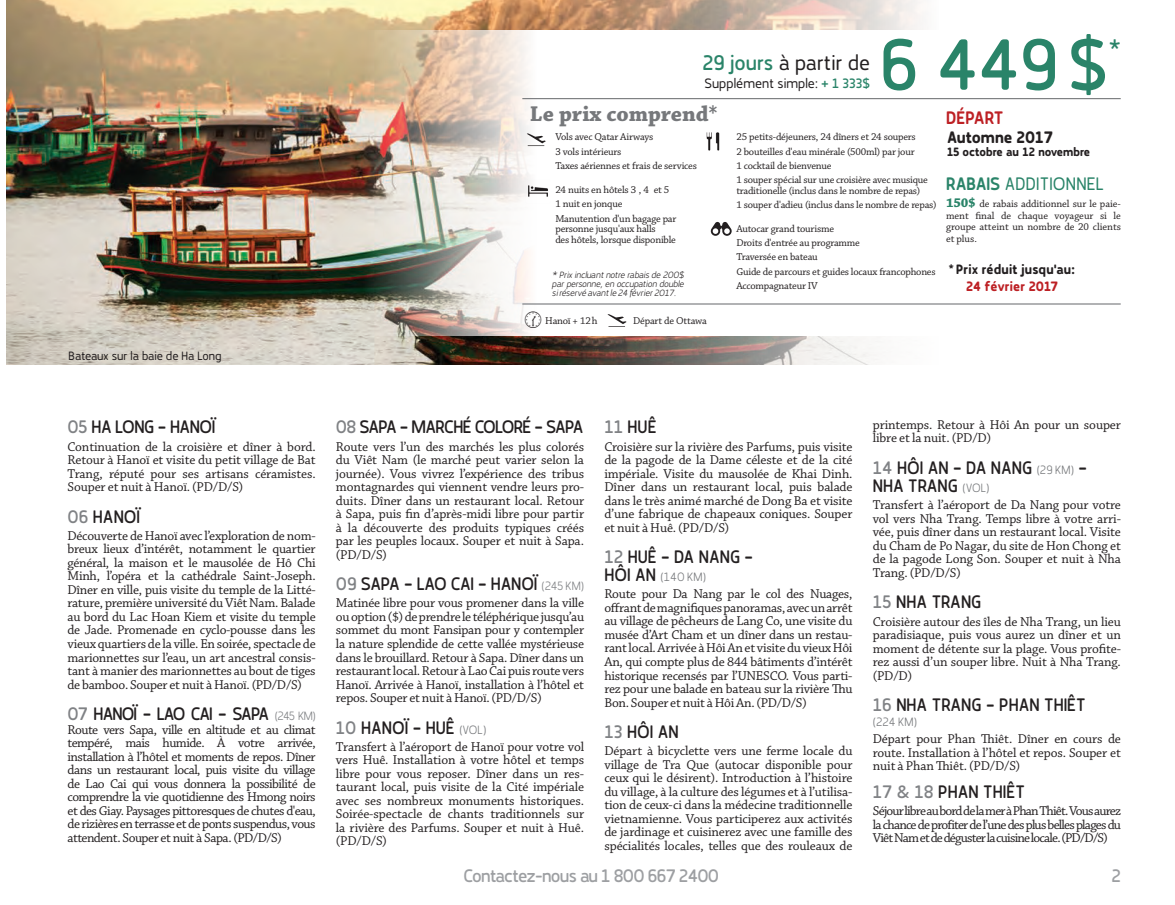
<style>
.page{position:relative;width:1175px;height:905px;background:#fff}
.page>*{position:absolute;margin:0;border:0;box-sizing:border-box;transform-origin:0 0}
.t1{font:500 72px "Karlsen Round";color:#2a8469}
.t2{font:700 22.5px "Chaparral Pro";color:#76787b}
.t3{font:21px "Karlsen Round";color:#231f20}
.t4{font:500 21px "Karlsen Round";color:#2a8469}
.t5{font:500 18px/18px "Karlsen Round";color:#231f20}
.t6{font:500 18px "Karlsen Round";letter-spacing:-.04em;color:#9d9fa2}
.t7{font:500 18px "Karlsen Round";letter-spacing:-.05em;color:#231f20}
.t8{font:500 18px "Karlsen Round";letter-spacing:-.04em;color:#231f20}
.t9{font:18px "Karlsen Round";letter-spacing:.01em;color:#2a8469}
.t10{font:500 18px "Karlsen Round";letter-spacing:-.025em;color:#231f20}
.t11{font:600 18px "Karlsen Round";letter-spacing:-.01em;color:#bd2024}
.t12{font:700 16.5px "Karlsen Round";letter-spacing:-.005em;color:#231f20}
.t13{font:13.5px/13.5px "Chaparral Pro";letter-spacing:-.01em;color:#231f20;text-align:justify}
.t14{font:700 13.5px/17.2px "Karlsen Round";color:#231f20;text-align:center}
.t15{font:13.5px "Karlsen Round";color:#231f20}
.t16{font:12px "Karlsen Round";color:#231f20}
.t17{font:700 12px "Karlsen Round";color:#231f20}
.t18{font:300 12px "Karlsen Round";color:#76787b}
.t19{font:10.5px/14.2px "Chaparral Pro";letter-spacing:-.02em;color:#231f20}
.t20{font:italic 300 9px/9px "Karlsen Round";letter-spacing:-.01em;color:#231f20;text-align:justify}
.s1{font-weight:500;color:#2a8469}
.s2{font-weight:600}
.s3{font-weight:700;font-size:13.5px;color:#2a8469}
.s4{color:#bd2024}
.s5{color:#808285}
.s6{font-weight:300;font-size:12px;color:#808285}
.s7{font-weight:300;font-size:12px;color:#76787b}
.s8{font-weight:500;font-size:18px;color:#231f20}
</style>
<div class="page">
<img style="left:6px;top:0;width:917px;height:364px">
<svg style="left:357px;top:30px;width:764px;height:306px"></svg>
<hr style="left:522px;top:303px;width:598px;height:1px;background:#76787b">
<hr style="left:522px;top:98px;width:598px;height:1px;background:#76787b">
<svg style="left:607px;top:314px;width:19px;height:13px"></svg>
<svg style="left:711px;top:222px;width:20px;height:14px"></svg>
<img style="left:703px;top:130px;width:23px;height:23px">
<svg style="left:527px;top:133px;width:19px;height:13px"></svg>
<img style="left:525px;top:180px;width:25px;height:23px">
<svg style="left:525px;top:312px;width:16px;height:16px"></svg>
<p class="t16" style="left:69px;top:348px;width:154px">Bateaux sur la baie de Ha Long</p>
<p class="t3" style="left:702px;top:49px;width:169px"><span class="s1">29 jours</span> à partir de</p>
<p class="t15" style="left:704px;top:75px;width:167px">Supplément simple: <span class="s1">+ 1 333$</span></p>
<p class="t1" style="left:880px;top:18px;width:230px">6 449$</p>
<p class="t4" style="left:1108px;top:34px;width:13px">*</p>
<p class="t2" style="left:530px;top:101px;width:189px">Le prix comprend*</p>
<p class="t19" style="left:555px;top:130px;width:143px">Vols avec Qatar Airways<br>3 vols intérieurs<br>Taxes aériennes et frais de services</p>
<p class="t19" style="left:555px;top:183px;width:123px">24 nuits en hôtels 3 , 4 et 5<br>1 nuit en jonque<br>Manutention d'un bagage par</p>
<p class="t19" style="left:555px;top:224px;width:122px;line-height:10.5px">personne jusqu'aux halls<br>des hôtels, lorsque disponible</p>
<p class="t20" style="left:552px;top:270px;width:133px">* Prix incluant notre rabais de 200$ par personne, en occupation double si réservé avant le 24 février 2017.</p>
<p class="t19" style="left:545px;top:314px;width:54px">Hanoï + 12h</p>
<p class="t19" style="left:633px;top:314px;width:75px">Départ de Ottawa</p>
<p class="t19" style="left:736px;top:130px;width:193px">25 petits-déjeuners, 24 dîners et 24 soupers<br>2 bouteilles d'eau minérale (500ml) par jour<br>1 cocktail de bienvenue<br>1 souper spécial sur une croisière avec musique</p>
<p class="t19" style="left:736px;top:183px;width:202px">traditionelle (inclus dans le nombre de repas)<br>1 souper d'adieu (inclus dans le nombre de repas)</p>
<p class="t19" style="left:736px;top:222px;width:201px">Autocar grand tourisme<br>Droits d'entrée au programme<br>Traversée en bateau<br>Guide de parcours et guides locaux francophones<br>Accompagnateur IV</p>
<p class="t11" style="left:946px;top:106px;width:59px">DÉPART</p>
<p class="t12" style="left:947px;top:126px;width:108px">Automne 2017</p>
<p class="t17" style="left:947px;top:144px;width:145px">15 octobre au 12 novembre</p>
<p class="t9" style="left:946px;top:172px;width:160px"><span class="s2">RABAIS</span> ADDITIONNEL</p>
<p class="t19" style="left:946px;top:198px;width:176px;line-height:11.6px;text-align:justify"><span class="s3">150$</span> de rabais additionnel sur le paie&shy;ment final de chaque voyageur si le groupe atteint un nombre de 20 clients et plus.</p>
<p class="t14" style="left:948px;top:260px;width:127px"><sup>*</sup> Prix réduit jusqu'au:<br><span class="s4">24 février 2017</span></p>
<p class="t10" style="left:68px;top:415px;width:149px"><span class="s5">05</span> HA LONG – HANOÏ</p>
<p class="t13" style="left:68px;top:440px;width:250px">Continuation de la croisière et dîner à bord.<br>Retour à Hanoï et visite du petit village de Bat Trang, réputé pour ses artisans céramistes.<br>Souper et nuit à Hanoï. (PD/D/S)</p>
<p class="t5" style="left:68px;top:507px;width:74px"><span class="s5">06</span> HANOÏ</p>
<p class="t13" style="left:68px;top:529px;width:250px">Découverte de Hanoï avec l’exploration de nom&shy;breux lieux d’intérêt, notamment le quartier général, la maison et le mausolée de Hô Chi Minh, l’opéra et la cathédrale Saint-Joseph.<br>Dîner en ville, puis visite du temple de la Litté&shy;rature, première université du Viêt Nam. Balade au bord du Lac Hoan Kiem et visite du temple de Jade. Promenade en cyclo-pousse dans les vieux quartiers de la ville. En soirée, spectacle de marionnettes sur l’eau, un art ancestral consis&shy;tant à manier des marionnettes au bout de tiges de bamboo. Souper et nuit à Hanoï. (PD/D/S)</p>
<p class="t7" style="left:68px;top:702px;width:250px"><span class="s5">07</span> HANOÏ – LAO CAI – SAPA <span class="s6">(245 KM)</span></p>
<p class="t13" style="left:68px;top:723px;width:250px">Route vers Sapa, ville en altitude et au climat tempéré, mais humide. À votre arrivée, installation à l’hôtel et moments de repos. Dîner dans un restaurant local, puis visite du village de Lao Cai qui vous donnera la possibilité de comprendre la vie quotidienne des Hmong noirs et des Giay. Paysages pittoresques de chutes d'eau, de rizières en terrasse et de ponts suspendus, vous attendent. Souper et nuit à Sapa. (PD/D/S)</p>
<p class="t8" style="left:336px;top:415px;width:249px"><span class="s5">08</span> SAPA – MARCHÉ COLORÉ – SAPA</p>
<p class="t13" style="left:336px;top:440px;width:250px">Route vers l’un des marchés les plus colorés du Viêt Nam (le marché peut varier selon la journée). Vous vivrez l’expérience des tribus montagnardes qui viennent vendre leurs pro&shy;duits. Dîner dans un restaurant local. Retour à Sapa, puis fin d’après-midi libre pour partir à la découverte des produits typiques créés par les peuples locaux. Souper et nuit à Sapa. (PD/D/S)</p>
<p class="t5" style="left:336px;top:575px;width:250px"><span class="s5">09</span> SAPA – LAO CAI – HANOÏ <span class="s6">(245 KM)</span></p>
<p class="t13" style="left:336px;top:597px;width:250px">Matinée libre pour vous promener dans la ville ou option ($) de prendre le téléphérique jusqu’au sommet du mont Fansipan pour y contempler la nature splendide de cette vallée mystérieuse dans le brouillard. Retour à Sapa. Dîner dans un restaurant local. Retour à Lao Cai puis route vers Hanoï. Arrivée à Hanoï, installation à l’hôtel et repos. Souper et nuit à Hanoï. (PD/D/S)</p>
<p class="t5" style="left:336px;top:718px;width:152px"><span class="s5">10</span> HANOÏ – HUÊ <span class="s7">(VOL)</span></p>
<p class="t13" style="left:336px;top:740px;width:250px">Transfert à l’aéroport de Hanoï pour votre vol vers Huê. Installation à votre hôtel et temps libre pour vous reposer. Dîner dans un res&shy;taurant local, puis visite de la Cité impériale avec ses nombreux monuments historiques.<br>Soirée-spectacle de chants traditionnels sur la rivière des Parfums. Souper et nuit à Huê. (PD/D/S)</p>
<p class="t5" style="left:604px;top:418px;width:54px"><span class="s5">11</span> HUÊ</p>
<p class="t13" style="left:604px;top:440px;width:250px">Croisière sur la rivière des Parfums, puis visite de la pagode de la Dame céleste et de la cité impériale. Visite du mausolée de Khai Dinh.<br>Dîner dans un restaurant local, puis balade dans le très animé marché de Dong Ba et visite d’une fabrique de chapeaux coniques. Souper et nuit à Huê. (PD/D/S)</p>
<p class="t5" style="left:604px;top:548px;width:150px"><span class="s5">12</span> HUÊ – DA NANG –</p>
<p class="t18" style="left:604px;top:569px;width:103px"><span class="s8">HÔI AN</span> (140 KM)</p>
<p class="t13" style="left:604px;top:588px;width:250px">Route pour Da Nang par le col des Nuages, offrant de magnifiques panoramas, avec un arrêt au village de pêcheurs de Lang Co, une visite du musée d’Art Cham et un dîner dans un restau&shy;rant local. Arrivée à Hôi An et visite du vieux Hôi An, qui compte plus de 844 bâtiments d’intérêt historique recensés par l’UNESCO. Vous parti&shy;rez pour une balade en bateau sur la rivière Thu Bon. Souper et nuit à Hôi An. (PD/D/S)</p>
<p class="t5" style="left:604px;top:722px;width:76px"><span class="s5">13</span> HÔI AN</p>
<p class="t13" style="left:604px;top:744px;width:250px">Départ à bicyclette vers une ferme locale du village de Tra Que (autocar disponible pour ceux qui le désirent). Introduction à l’histoire du village, à la culture des légumes et à l’utilisa&shy;tion de ceux-ci dans la médecine traditionnelle vietnamienne. Vous participerez aux activités de jardinage et cuisinerez avec une famille des spécialités locales, telles que des rouleaux de</p>
<p class="t13" style="left:872px;top:418px;width:250px">printemps. Retour à Hôi An pour un souper libre et la nuit. (PD/D)</p>
<p class="t5" style="left:872px;top:458px;width:216px"><span class="s5">14</span> HÔI AN – DA NANG <span class="s7">(29 KM)</span> –<br>NHA TRANG <span class="s7">(VOL)</span></p>
<p class="t13" style="left:872px;top:498px;width:250px">Transfert à l’aéroport de Da Nang pour votre vol vers Nha Trang. Temps libre à votre arri&shy;vée, puis dîner dans un restaurant local. Visite du Cham de Po Nagar, du site de Hon Chong et de la pagode Long Son. Souper et nuit à Nha Trang. (PD/D/S)</p>
<p class="t5" style="left:872px;top:593px;width:110px"><span class="s5">15</span> NHA TRANG</p>
<p class="t13" style="left:872px;top:615px;width:250px">Croisière autour des îles de Nha Trang, un lieu paradisiaque, puis vous aurez un dîner et un moment de détente sur la plage. Vous profite&shy;rez aussi d’un souper libre. Nuit à Nha Trang. (PD/D)</p>
<p class="t5" style="left:872px;top:695px;width:214px"><span class="s5">16</span> NHA TRANG – PHAN THIÊT</p>
<p class="t18" style="left:872px;top:714px;width:46px">(224 KM)</p>
<p class="t13" style="left:872px;top:733px;width:250px">Départ pour Phan Thiêt. Dîner en cours de route. Installation à l’hôtel et repos. Souper et nuit à Phan Thiêt. (PD/D/S)</p>
<p class="t5" style="left:872px;top:782px;width:154px"><span class="s5">17 &amp; 18</span> PHAN THIÊT</p>
<p class="t13" style="left:872px;top:805px;width:250px">Séjour libre au bord de la mer à Phan Thiêt. Vous aurez la chance de profiter de l’une des plus belles plages du Viêt Nam et de déguster la cuisine locale. (PD/D/S)</p>
<h3 class="t6" style="left:463px;top:864px;width:257px">Contactez-nous au 1 800 667 2400</h3>
<p class="t6" style="left:1111px;top:864px;width:11px">2</p>
</div>
